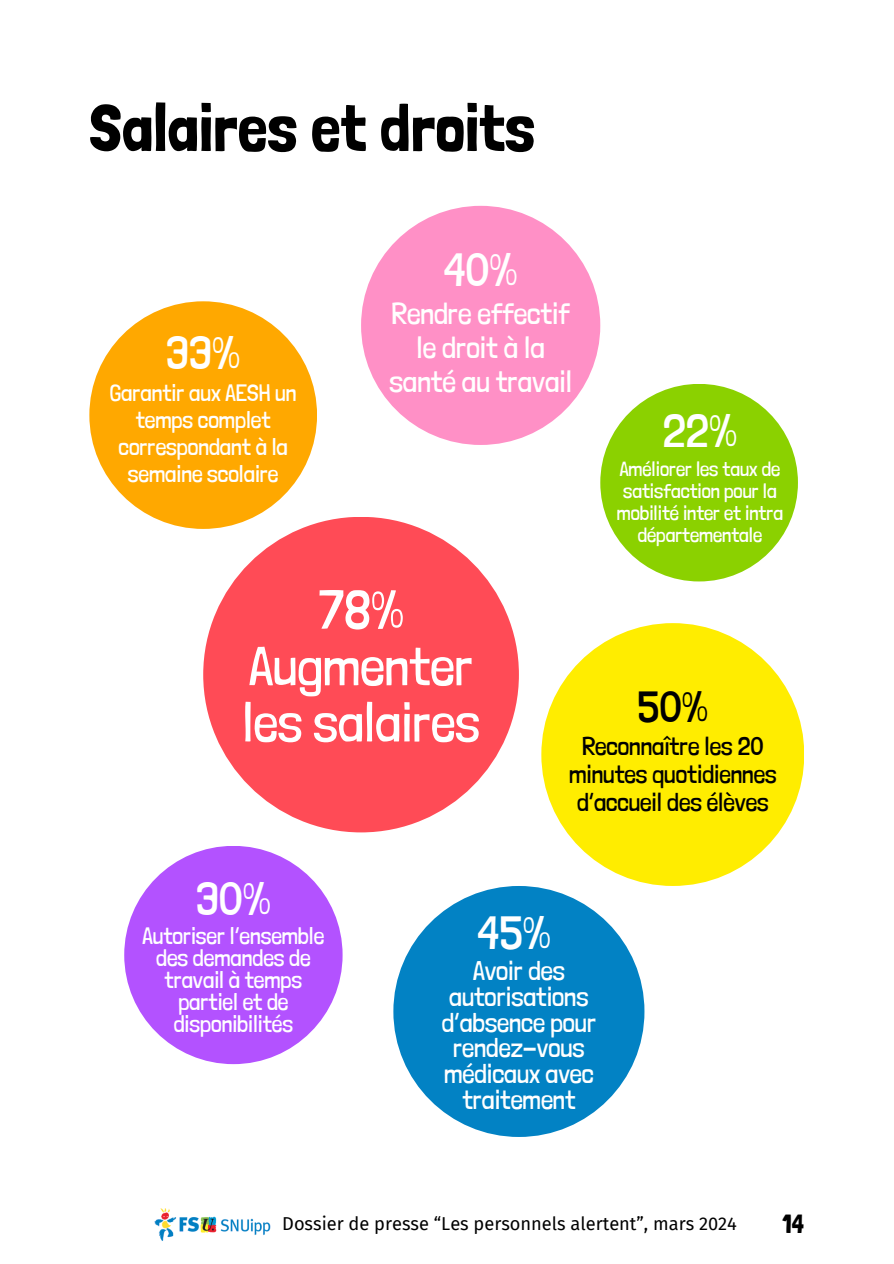
<style>
.page{position:relative;width:894px;height:1264px;background:#fff}
.page>*{position:absolute;margin:0;border:0;box-sizing:border-box;transform-origin:0 0}
.t1{font:66.75px "Londrina Solid";color:#000}
.t2{font:300 54.6px/56.2px "Londrina Solid";color:#fff;text-align:center}
.t3{font:300 46.5px "Londrina Solid";color:#fff}
.t4{font:300 43.5px "Londrina Solid";color:#000}
.t5{font:300 30.15px/34.2px "Londrina Solid";color:#fff;text-align:center}
.t6{font:300 26.85px/25.7px "Londrina Solid";color:#fff;text-align:center}
.t7{font:26.25px "Londrina Solid";color:#000}
.t8{font:300 25.5px/28.2px "Londrina Solid";color:#000;text-align:center}
.t9{font:300 23.55px/22px "Londrina Solid";color:#fff;text-align:center}
.t10{font:300 20.4px/22px "Londrina Solid";color:#fff;text-align:center}
.t11{font:18.3px "Fira Sans";color:#000}
</style>
<div class="page">
<div style="left:600px;top:384px;width:197px;height:197px;background:#8bd100;border-radius:50%"></div>
<div style="left:89px;top:301px;width:228px;height:228px;background:#ffa800;border-radius:50%"></div>
<div style="left:361px;top:206px;width:239px;height:239px;background:#ff90c6;border-radius:50%"></div>
<div style="left:203px;top:517px;width:315px;height:315px;background:#ff4b56;border-radius:50%"></div>
<div style="left:541px;top:623px;width:263px;height:263px;background:#ffed00;border-radius:50%"></div>
<div style="left:393px;top:886px;width:251px;height:250px;background:#0282c4;border-radius:50%"></div>
<div style="left:124px;top:845px;width:218px;height:219px;background:#b352ff;border-radius:50%"></div>
<img style="left:154px;top:1208px;width:117px;height:33px">
<h1 class="t1" style="left:89px;top:88px;width:447px">Salaires et droits</h1>
<h4 class="t3" style="left:166px;top:325px;width:75px">33%</h4>
<h4 class="t9" style="left:110px;top:380px;width:188px;line-height:26.7px">Garantir aux AESH un temps complet correspondant à la semaine scolaire</h4>
<h2 class="t3" style="left:443px;top:242px;width:75px">40%</h2>
<h2 class="t5" style="left:389px;top:296px;width:184px">Rendre effectif le droit à la santé au travail</h2>
<h4 class="t3" style="left:662px;top:403px;width:76px">22%</h4>
<h4 class="t10" style="left:616px;top:458px;width:168px">Améliorer les taux de satisfaction pour la mobilité inter et intra départementale</h4>
<h3 class="t2" style="left:242px;top:581px;width:239px">78%<br>Augmenter les salaires</h3>
<h5 class="t4" style="left:637px;top:681px;width:72px">50%</h5>
<h5 class="t8" style="left:569px;top:731px;width:209px">Reconnaître les 20 minutes quotidiennes d’accueil des élèves</h5>
<h5 class="t3" style="left:196px;top:870px;width:76px">30%</h5>
<h5 class="t9" style="left:142px;top:924px;width:183px">Autoriser l’ensemble des demandes de travail à temps partiel et de disponibilités</h5>
<h6 class="t3" style="left:477px;top:904px;width:75px">45%</h6>
<h6 class="t6" style="left:441px;top:958px;width:156px">Avoir des autorisations d’absence pour rendez-vous médicaux avec traitement</h6>
<p class="t11" style="left:282px;top:1212px;width:456px">Dossier de presse “Les personnels alertent”, mars 2024</p>
<p class="t7" style="left:782px;top:1208px;width:23px">14</p>
</div>
